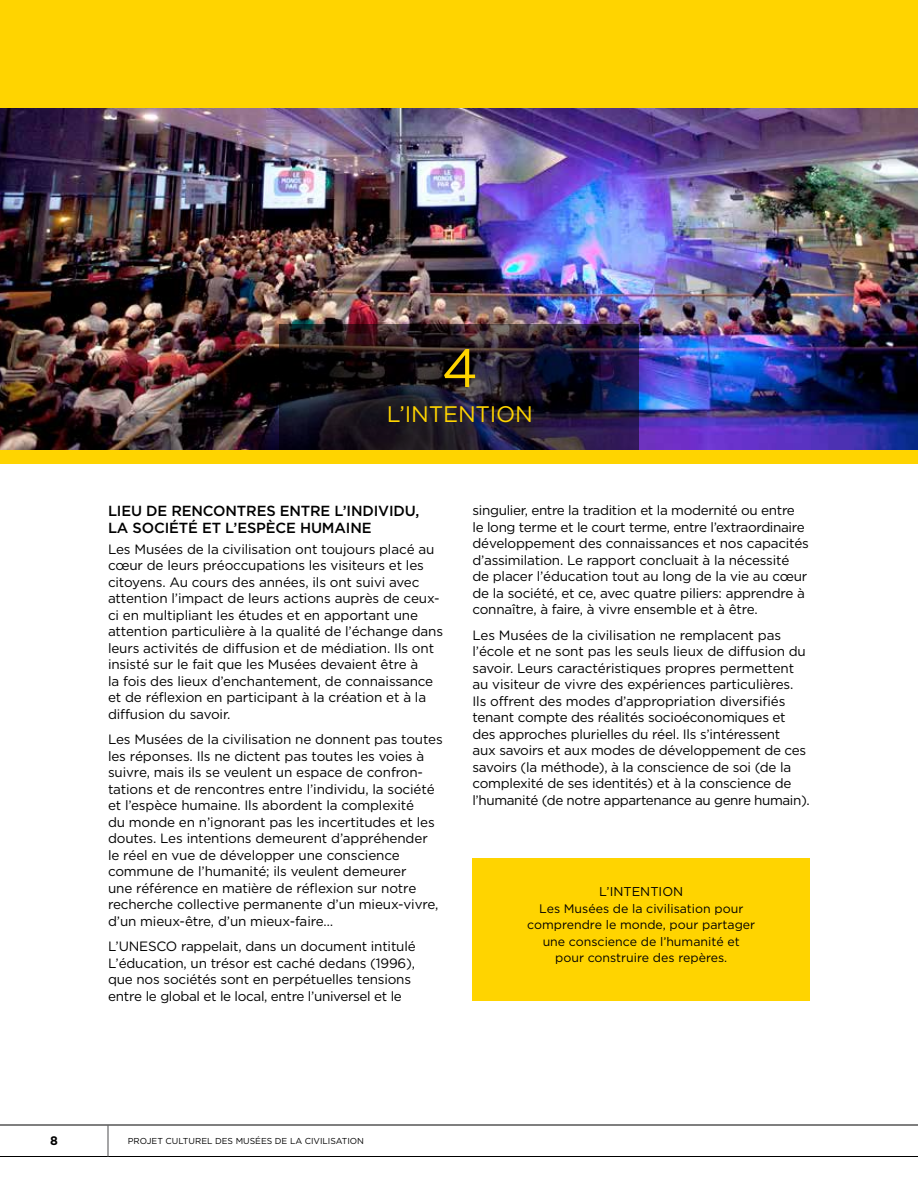
<style>
.page{position:relative;width:918px;height:1188px;background:#fff}
.page>*{position:absolute;margin:0;border:0;box-sizing:border-box;transform-origin:0 0}
.t1{font:54px "Gotham";color:#ffd400}
.t2{font:22.5px "Gotham";letter-spacing:-.01em;color:#ffd400}
.t3{font:500 14.7px/16.5px "Gotham";letter-spacing:-.01em;color:#000}
.t4{font:13.5px/16.5px "Gotham";letter-spacing:-.01em;color:#000}
.t5{font:12.75px "Gotham";color:#000}
.t6{font:12.3px/16.5px "Gotham";color:#000;text-align:center}
.t7{font:700 12.3px "Gotham";color:#000}
.t8{font:8.7px "Gotham";color:#000}
</style>
<div class="page">
<hr style="left:0;top:1125px;width:918px;height:1px;background:#000">
<hr style="left:0;top:1156px;width:918px;height:1px;background:#000">
<hr style="left:108px;top:1125px;width:1px;height:32px;background:#4d4d4f">
<div style="left:472px;top:859px;width:338px;height:142px;background:#ffd400"></div>
<div style="left:0;top:0;width:918px;height:464px;background:#ffd400"></div>
<img style="left:0;top:108px;width:918px;height:342px">
<img style="left:279px;top:324px;width:360px;height:126px">
<h1 class="t1" style="left:442px;top:338px;width:38px">4</h1>
<h2 class="t2" style="left:387px;top:401px;width:148px">L’INTENTION</h2>
<p class="t3" style="left:108px;top:502px;width:313px">LIEU DE RENCONTRES ENTRE L’INDIVIDU,<br>LA SOCIÉTÉ ET L’ESPÈCE HUMAINE</p>
<p class="t4" style="left:108px;top:540px;width:337px">Les Musées de la civilisation ont toujours placé au cœur de leurs préoccupations les visiteurs et les citoyens. Au cours des années, ils ont suivi avec attention l’impact de leurs actions auprès de ceux&shy;ci en multipliant les études et en apportant une attention particulière à la qualité de l’échange dans leurs activités de diffusion et de médiation. Ils ont insisté sur le fait que les Musées devaient être à<br>la fois des lieux d’enchantement, de connaissance et de réflexion en participant à la création et à la diffusion du savoir.</p>
<p class="t4" style="left:108px;top:731px;width:336px">Les Musées de la civilisation ne donnent pas toutes les réponses. Ils ne dictent pas toutes les voies à suivre, mais ils se veulent un espace de confron&shy;tations et de rencontres entre l’individu, la société et l’espèce humaine. Ils abordent la complexité<br>du monde en n’ignorant pas les incertitudes et les doutes. Les intentions demeurent d’appréhender<br>le réel en vue de développer une conscience commune de l’humanité; ils veulent demeurer<br>une référence en matière de réflexion sur notre recherche collective permanente d’un mieux-vivre, d’un mieux-être, d’un mieux-faire…</p>
<p class="t4" style="left:108px;top:938px;width:309px">L’UNESCO rappelait, dans un document intitulé L’éducation, un trésor est caché dedans (1996), que nos sociétés sont en perpétuelles tensions entre le global et le local, entre l’universel et le</p>
<p class="t4" style="left:472px;top:502px;width:338px">singulier, entre la tradition et la modernité ou entre le long terme et le court terme, entre l’extraordinaire développement des connaissances et nos capacités d’assimilation. Le rapport concluait à la nécessité de placer l’éducation tout au long de la vie au cœur de la société, et ce, avec quatre piliers: apprendre à connaître, à faire, à vivre ensemble et à être.</p>
<p class="t4" style="left:472px;top:626px;width:339px">Les Musées de la civilisation ne remplacent pas l’école et ne sont pas les seuls lieux de diffusion du savoir. Leurs caractéristiques propres permettent au visiteur de vivre des expériences particulières.<br>Ils offrent des modes d’appropriation diversifiés tenant compte des réalités socioéconomiques et des approches plurielles du réel. Ils s’intéressent<br>aux savoirs et aux modes de développement de ces savoirs (la méthode), à la conscience de soi (de la complexité de ses identités) et à la conscience de l’humanité (de notre appartenance au genre humain).</p>
<p class="t5" style="left:599px;top:885px;width:86px">L’INTENTION</p>
<p class="t6" style="left:527px;top:900px;width:230px">Les Musées de la civilisation pour comprendre le monde, pour partager une conscience de l’humanité et pour construire des repères.</p>
<p class="t7" style="left:50px;top:1133px;width:9px">8</p>
<p class="t8" style="left:128px;top:1136px;width:238px">PROJET CULTUREL DES MUSÉES DE LA CIVILISATION</p>
</div>
